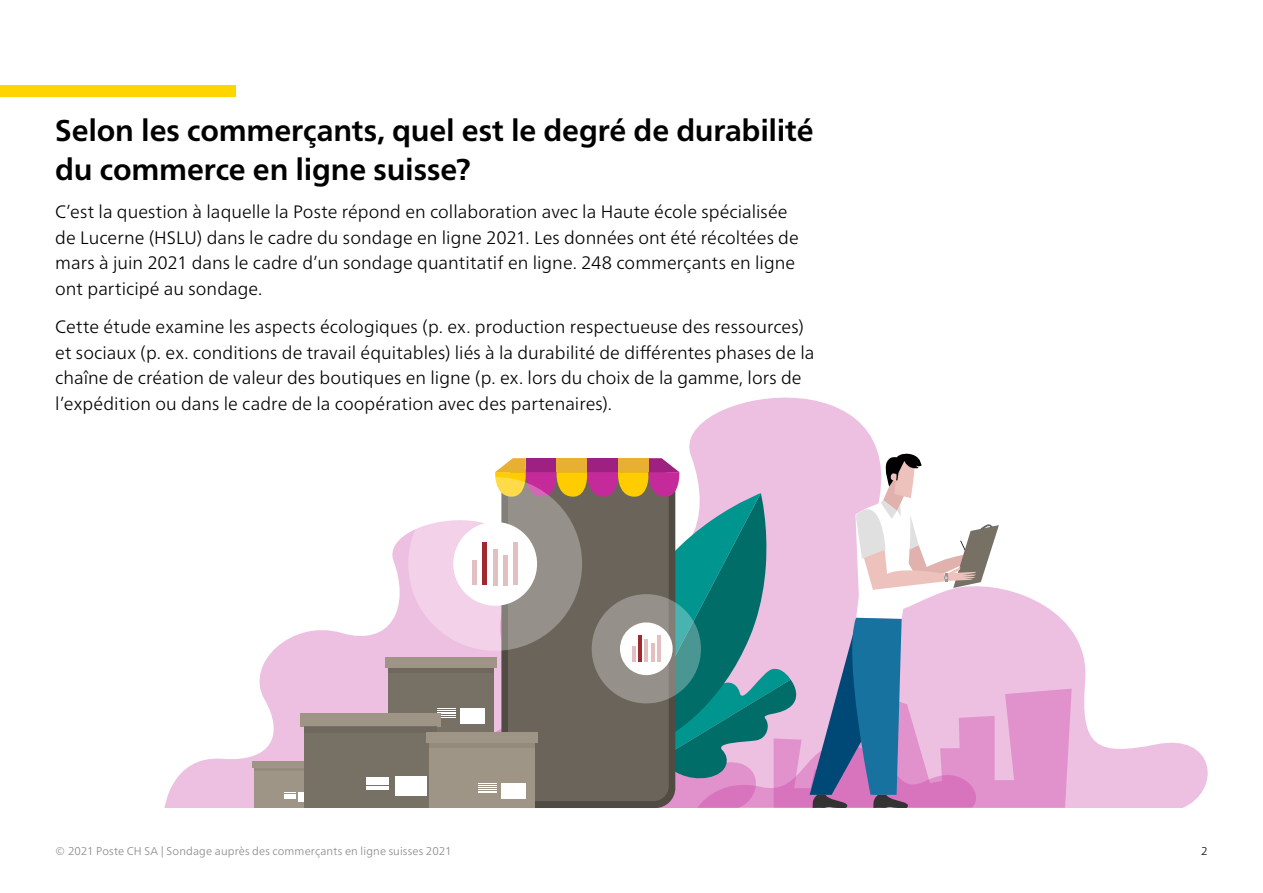
<style>
.page{position:relative;width:1263px;height:893px;background:#fff}
.page>*{position:absolute;margin:0;border:0;box-sizing:border-box;transform-origin:0 0}
.t1{font:700 30px/39px "Frutiger Neue LT Pro";letter-spacing:-.005em;color:#000}
.t2{font:300 18px/25.5px "Frutiger Neue LT Pro";color:#000}
.t3{font:300 11.25px "Frutiger Neue LT Pro";letter-spacing:.015em;color:#878787}
.t4{font:300 11.25px "Frutiger Neue LT Pro";color:#000}
</style>
<div class="page">
<div style="left:0;top:85px;width:236px;height:12px;background:#ffd500"></div>
<svg style="left:689px;top:398px;width:519px;height:410px"></svg>
<svg style="left:165px;top:529px;width:313px;height:279px"></svg>
<div style="left:385px;top:657px;width:112px;height:11px;background:#9f9586"></div>
<div style="left:388px;top:668px;width:106px;height:65px;background:#777065"></div>
<div style="left:460px;top:708px;width:25px;height:15px;background:#fff"></div>
<svg style="left:437px;top:708px;width:18px;height:10px"></svg>
<div style="left:388px;top:668px;width:106px;height:5px;background:#6f685e"></div>
<div style="left:252px;top:761px;width:69px;height:7px;background:#9f9586"></div>
<div style="left:254px;top:768px;width:65px;height:40px;background:#9f9586"></div>
<div style="left:299px;top:792px;width:15px;height:10px;background:#fff"></div>
<svg style="left:284px;top:794px;width:12px;height:5px"></svg>
<hr style="left:254px;top:768px;width:65px;height:2px;background:#000">
<div style="left:300px;top:713px;width:141px;height:14px;background:#9f9586"></div>
<div style="left:304px;top:727px;width:133px;height:81px;background:#777065"></div>
<div style="left:395px;top:777px;width:31px;height:19px;background:#fff"></div>
<svg style="left:366px;top:777px;width:23px;height:12px"></svg>
<div style="left:304px;top:727px;width:133px;height:5px;background:#6f685e"></div>
<div style="left:426px;top:732px;width:112px;height:11px;background:#9f9586"></div>
<div style="left:429px;top:743px;width:106px;height:65px;background:#9f9586"></div>
<div style="left:429px;top:743px;width:106px;height:5px;background:#948b7d"></div>
<svg style="left:478px;top:452px;width:594px;height:356px"></svg>
<svg style="left:408px;top:477px;width:174px;height:174px"></svg>
<div style="left:513px;top:543px;width:5px;height:42px;background:#e2bfc1"></div>
<div style="left:503px;top:555px;width:5px;height:30px;background:#e2bfc1"></div>
<hr style="left:493px;top:549px;width:4px;height:36px;background:#e2bfc1">
<div style="left:482px;top:543px;width:5px;height:42px;background:#9e2a2f"></div>
<div style="left:472px;top:560px;width:5px;height:25px;background:#e2bfc1"></div>
<svg style="left:592px;top:594px;width:109px;height:109px;fill:#959089"></svg>
<hr style="left:657px;top:635px;width:4px;height:27px;background:#e2bfc1">
<hr style="left:651px;top:643px;width:3px;height:19px;background:#9e2a2f">
<hr style="left:645px;top:639px;width:3px;height:23px;background:#9e2a2f">
<hr style="left:638px;top:635px;width:3px;height:27px;background:#9e2a2f">
<hr style="left:632px;top:647px;width:3px;height:15px;background:#9e2a2f">
<h1 class="t1" style="left:55px;top:111px;width:760px">Selon les commerçants, quel est le degré de durabilité du commerce en ligne suisse?</h1>
<p class="t2" style="left:55px;top:199px;width:745px">C’est la question à laquelle la Poste répond en collaboration avec la Haute école spécialisée de Lucerne (HSLU) dans le cadre du sondage en ligne 2021. Les données ont été récoltées de mars à juin 2021 dans le cadre d’un sondage quantitatif en ligne. 248 commerçants en ligne ont participé au sondage.</p>
<p class="t2" style="left:55px;top:314px;width:761px">Cette étude examine les aspects écologiques (p. ex. production respectueuse des ressources) et sociaux (p. ex. conditions de travail équitables) liés à la durabilité de différentes phases de la chaîne de création de valeur des boutiques en ligne (p. ex. lors du choix de la gamme, lors de l’expédition ou dans le cadre de la coopération avec des partenaires).</p>
<p class="t3" style="left:55px;top:844px;width:398px">© 2021 Poste CH SA | Sondage auprès des commerçants en ligne suisses 2021</p>
<p class="t4" style="left:1201px;top:844px;width:8px">2</p>
</div>
